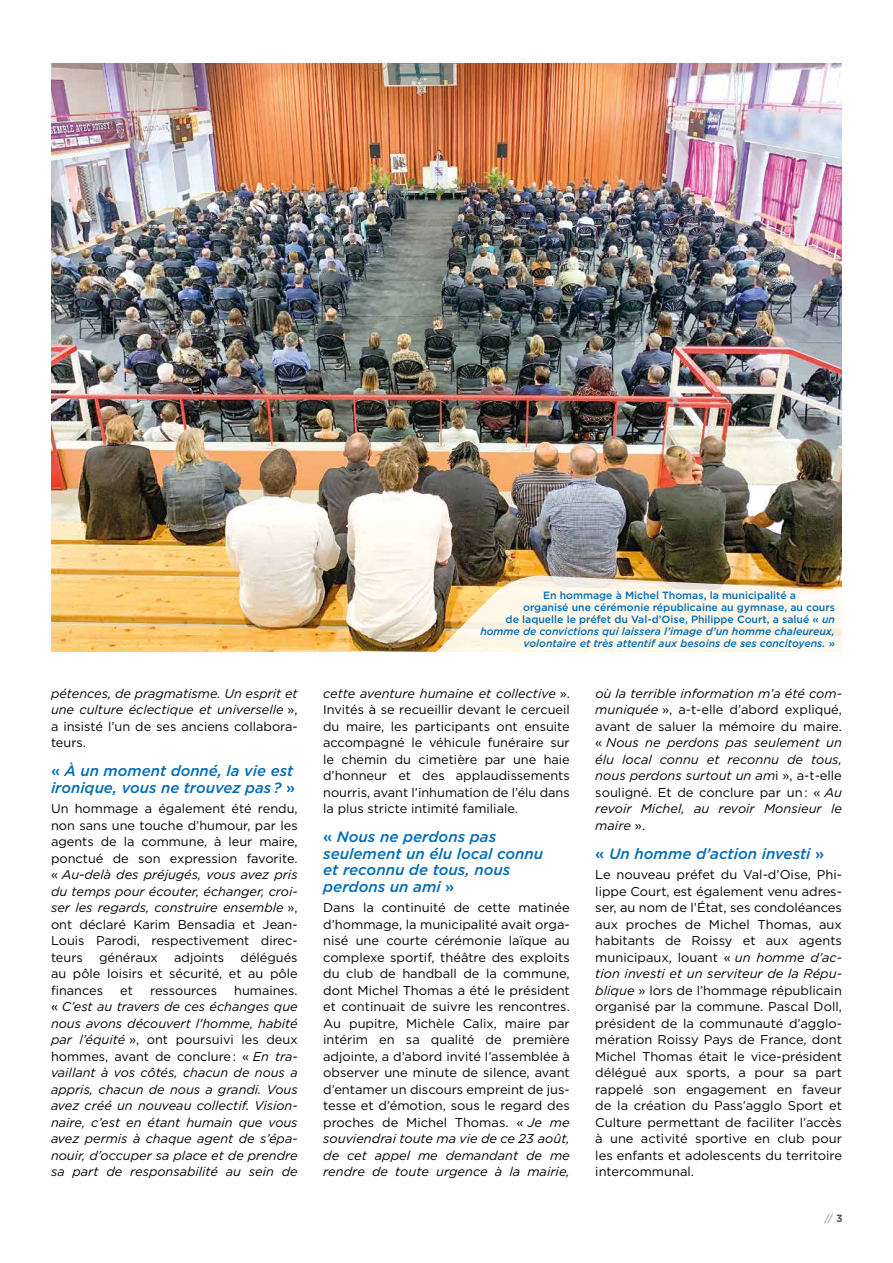
<style>
.page{position:relative;width:893px;height:1263px;background:#fff}
.page>*{position:absolute;margin:0;border:0;box-sizing:border-box;transform-origin:0 0}
.t1{font:italic 500 15px/16.5px "Gotham";color:#006cb6}
.t2{font:12.75px/16.5px "Gotham";color:#000;text-align:justify}
.t3{font:italic 12.75px/16.5px "Gotham";color:#000;text-align:justify}
.t4{font:500 10.5px "Gotham";color:#006cb6}
.t5{font:italic 500 10.5px "Gotham";color:#006cb6}
.t6{font:300 10.5px "Gotham";color:#575756}
.s1{font-style:normal}
.s2{font-style:italic}
.s3{font-weight:700}
</style>
<div class="page">
<img style="left:51px;top:64px;width:791px;height:587px">
<img style="left:433px;top:574px;width:409px;height:78px">
<p class="t3" style="left:51px;top:684px;width:248px">pétences, de pragmatisme. Un esprit et une culture éclectique et universelle <span class="s1">», a insisté l’un de ses anciens collabora&shy;teurs.</span></p>
<p class="t1" style="left:51px;top:763px;width:246px"><span class="s1">«</span> À un moment donné, la vie est ironique, vous ne trouvez pas ? <span class="s1">»</span></p>
<p class="t2" style="left:51px;top:800px;width:248px">Un hommage a également été rendu, non sans une touche d’humour, par les agents de la commune, à leur maire, ponctué de son expression favorite. « <span class="s2">Au-delà des préjugés, vous avez pris du temps pour écouter, échanger, croi&shy;ser les regards, construire ensemble</span> », ont déclaré Karim Bensadia et Jean-Louis Parodi, respectivement direc&shy;teurs</p>
<p class="t2" style="left:51px;top:948px;width:248px;text-indent:189px">délégués au pôle loisirs et sécurité, et au pôle finances</p>
<p class="t2" style="left:99px;top:948px;width:60px">généraux</p>
<p class="t2" style="left:174px;top:948px;width:52px">adjoints</p>
<p class="t3" style="left:51px;top:981px;width:248px;text-indent:183px"><span class="s1">humaines. «</span> C’est au travers de ces échanges que nous avons découvert l’homme, habité par l’équité <span class="s1">», ont poursuivi les deux hommes, avant de conclure : «</span> En tra&shy;vaillant à vos côtés, chacun de nous a appris, chacun de nous a grandi. Vous avez créé un nouveau collectif. Vision&shy;naire, c’est en étant humain que vous avez permis à chaque agent de s’épa&shy;nouir, d’occuper sa place et de prendre sa part de responsabilité au sein de</p>
<p class="t2" style="left:120px;top:981px;width:14px">et</p>
<p class="t2" style="left:150px;top:981px;width:68px">ressources</p>
<p class="t4" style="left:543px;top:588px;width:255px">En hommage à Michel Thomas, la municipalité a</p>
<p class="t4" style="left:523px;top:600px;width:313px">organisé une cérémonie républicaine au gymnase, au cours</p>
<p class="t4" style="left:506px;top:612px;width:331px">de laquelle le préfet du Val-d’Oise, Philippe Court, a salué « <span class="s2">un</span></p>
<p class="t5" style="left:480px;top:624px;width:356px">homme de convictions qui laissera l’image d’un homme chaleureux,</p>
<p class="t5" style="left:524px;top:636px;width:313px">volontaire et très attentif aux besoins de ses concitoyens. <span class="s1">»</span></p>
<p class="t2" style="left:323px;top:684px;width:248px"><span class="s2">cette aventure humaine et collective</span> ».<br>Invités à se recueillir devant le cercueil du maire, les participants ont ensuite accompagné le véhicule funéraire sur le chemin du cimetière par une haie d’honneur et des applaudissements nourris, avant l’inhumation de l’élu dans la plus stricte intimité familiale.</p>
<p class="t1" style="left:323px;top:829px;width:222px"><span class="s1">«</span> Nous ne perdons pas seulement un élu local connu et reconnu de tous, nous perdons un ami <span class="s1">»</span></p>
<p class="t2" style="left:323px;top:899px;width:248px">Dans la continuité de cette matinée d’hommage, la municipalité avait orga&shy;nisé une courte cérémonie laïque au complexe sportif, théâtre des exploits du club de handball de la commune, dont Michel Thomas a été le président et continuait de suivre les rencontres.<br>Au pupitre, Michèle Calix, maire par intérim en sa qualité de première adjointe, a d’abord invité l’assemblée à observer une minute de silence, avant d’entamer un discours empreint de jus&shy;tesse et d’émotion, sous le regard des proches de Michel Thomas. « <span class="s2">Je me souviendrai toute ma vie de ce 23 août, de cet appel me demandant de me rendre de toute urgence à la mairie,</span></p>
<p class="t3" style="left:595px;top:684px;width:248px">où la terrible information m’a été com&shy;muniquée <span class="s1">», a-t-elle d’abord expliqué, avant de saluer la mémoire du maire. «</span> Nous ne perdons pas seulement un élu local connu et reconnu de tous, nous perdons surtout un am<span class="s1">i », a-t-elle souligné. Et de conclure par un : «</span> Au revoir Michel, au revoir Monsieur le maire <span class="s1">».</span></p>
<p class="t1" style="left:595px;top:845px;width:231px"><span class="s1">«</span> Un homme d’action investi <span class="s1">»</span></p>
<p class="t2" style="left:595px;top:866px;width:248px">Le nouveau préfet du Val-d’Oise, Phi&shy;lippe Court, est également venu adres&shy;ser, au nom de l’État, ses condoléances aux proches de Michel Thomas, aux habitants de Roissy et aux agents municipaux, louant « <span class="s2">un homme d’ac&shy;tion investi et un serviteur de la Répu&shy;blique</span> » lors de l’hommage républicain organisé par la commune. Pascal Doll, président de la communauté d’agglo&shy;mération Roissy Pays de France, dont Michel Thomas était le vice-président délégué aux sports, a pour sa part rappelé son engagement en faveur de la création du Pass’agglo Sport et Culture permettant de faciliter l’accès à une activité sportive en club pour les enfants et adolescents du territoire intercommunal.</p>
<p class="t6" style="left:824px;top:1211px;width:20px">// <span class="s3">3</span></p>
</div>
